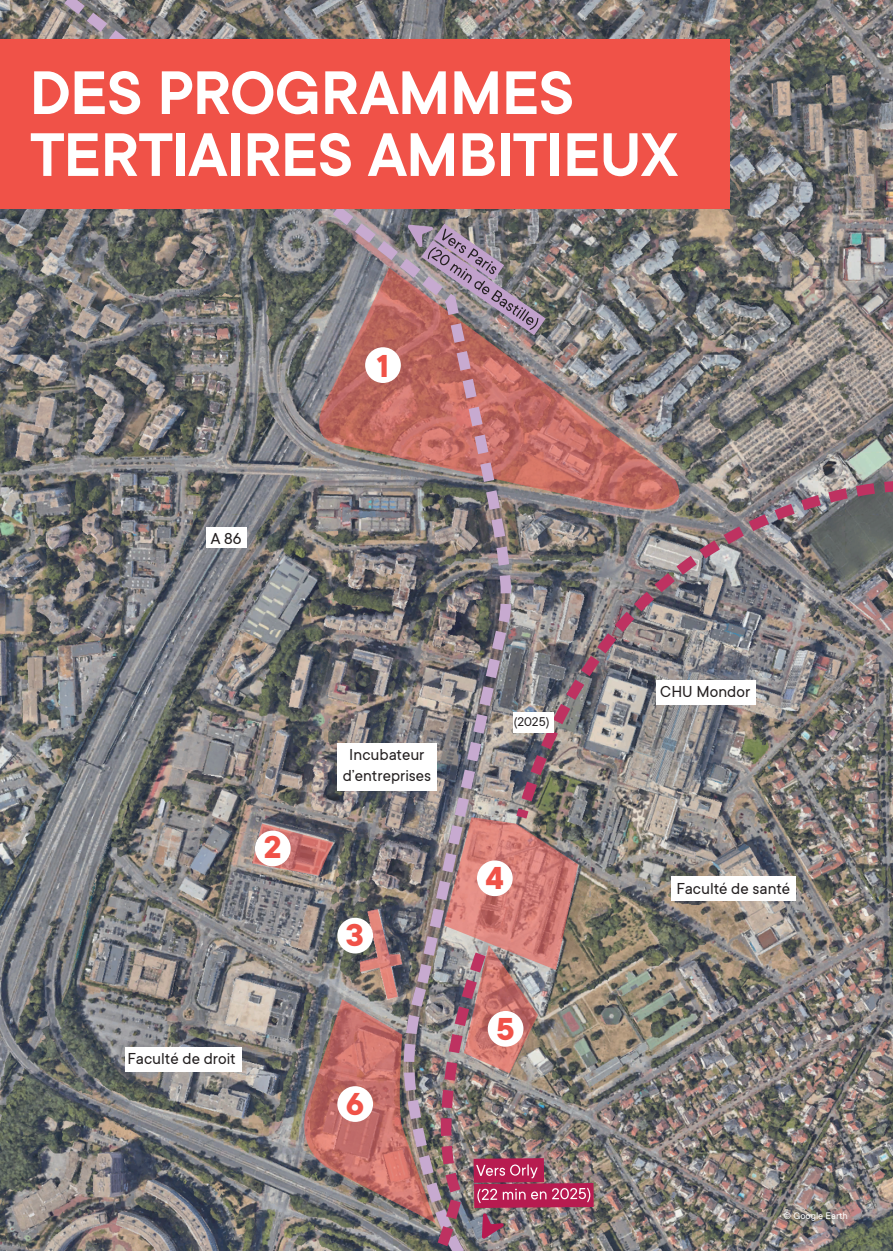
<style>
.page{position:relative;width:893px;height:1251px;background:#fff}
.page>*{position:absolute;margin:0;border:0;box-sizing:border-box;transform-origin:0 0}
.t1{font:600 67.73px/61.9px "TT Commons";letter-spacing:-.005em;color:#fff}
.t2{font:700 35px "TT Commons";color:#f05248}
.t3{font:17.5px/21px "TT Commons";color:#231f20;text-align:center}
.t4{font:14px "TT Commons";color:#231f20}
.t5{font:10.5px "TT Commons";color:#fff}
</style>
<div class="page">
<img style="left:0;top:0;width:893px;height:1250px">
<img style="left:535px;top:268px;width:144px;height:207px">
<img style="left:30px;top:0;width:505px;height:1250px">
<img style="left:508px;top:475px;width:385px;height:354px">
<div style="left:0;top:39px;width:730px;height:169px;background:#f05248"></div>
<img style="left:252px;top:817px;width:342px;height:433px">
<div style="left:337px;top:1085px;width:36px;height:36px;background:#fff;border-radius:50%"></div>
<div style="left:513px;top:712px;width:40px;height:21px;background:#fff"></div>
<div style="left:337px;top:742px;width:100px;height:48px;background:#fff"></div>
<div style="left:125px;top:1046px;width:117px;height:25px;background:#fff"></div>
<div style="left:206px;top:527px;width:41px;height:20px;background:#fff"></div>
<div style="left:672px;top:876px;width:124px;height:25px;background:#fff"></div>
<div style="left:656px;top:679px;width:99px;height:25px;background:#fff"></div>
<div style="left:365px;top:347px;width:36px;height:36px;background:#fff;border-radius:50%"></div>
<div style="left:255px;top:830px;width:36px;height:36px;background:#fff;border-radius:50%"></div>
<div style="left:337px;top:917px;width:36px;height:36px;background:#fff;border-radius:50%"></div>
<div style="left:477px;top:860px;width:36px;height:36px;background:#fff;border-radius:50%"></div>
<div style="left:488px;top:1010px;width:35px;height:36px;background:#fff;border-radius:50%"></div>
<img style="left:407px;top:223px;width:139px;height:112px">
<p class="t1" style="left:30px;top:63px;width:650px">DES PROGRAMMES<br>TERTIAIRES AMBITIEUX</p>
<p class="t3" style="left:211px;top:528px;width:32px">A 86</p>
<p class="t2" style="left:377px;top:347px;width:14px">1</p>
<p class="t2" style="left:264px;top:827px;width:19px">2</p>
<p class="t3" style="left:128px;top:1048px;width:110px">Faculté de droit</p>
<p class="t3" style="left:343px;top:743px;width:90px">Incubateur d’entreprises</p>
<p class="t2" style="left:346px;top:915px;width:20px">3</p>
<p class="t2" style="left:346px;top:1084px;width:20px">6</p>
<p class="t4" style="left:514px;top:714px;width:37px">(2025)</p>
<p class="t2" style="left:485px;top:858px;width:20px">4</p>
<p class="t2" style="left:496px;top:1008px;width:20px">5</p>
<p class="t3" style="left:660px;top:680px;width:91px">CHU Mondor</p>
<p class="t3" style="left:676px;top:877px;width:115px">Faculté de santé</p>
<p class="t5" style="left:784px;top:1209px;width:66px">© Google Earth</p>
</div>
